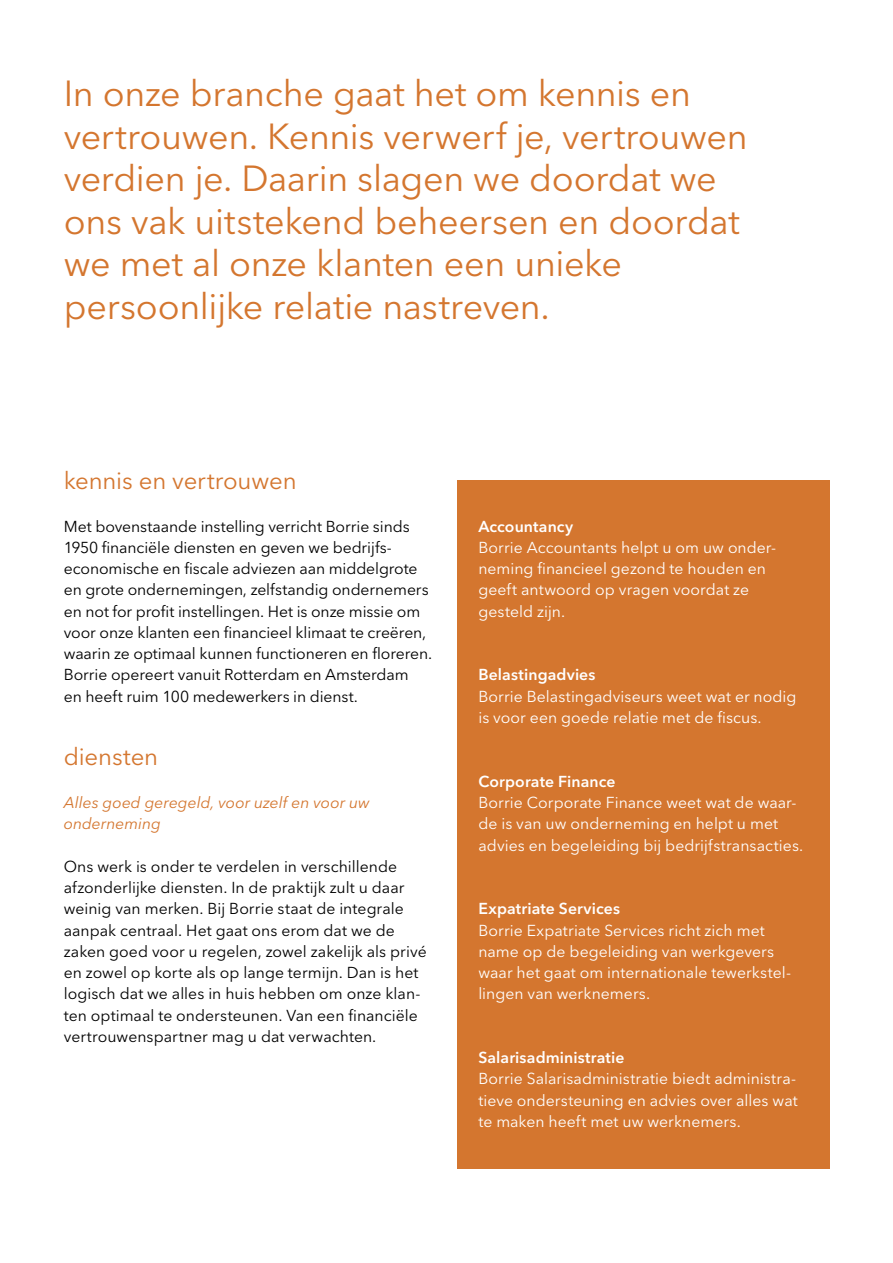
<style>
.page{position:relative;width:893px;height:1263px;background:#fff}
.page>*{position:absolute;margin:0;border:0;box-sizing:border-box;transform-origin:0 0}
.t1{font:36px/42.5px "Avenir Next LT Pro";letter-spacing:-.01em;color:#d4762f}
.t2{font:24px "Avenir Next LT Pro";letter-spacing:-.005em;color:#d4762f}
.t3{font:15.75px/21.3px "Avenir Next LT Pro";color:#000}
.t4{font:15.75px/21.3px "Avenir Next LT Pro";letter-spacing:.005em;color:#fff}
.t5{font:600 15.75px "Avenir Next LT Pro";letter-spacing:.01em;color:#fff}
.t6{font:italic 15.75px/21.3px "Avenir Next LT Pro";color:#d4762f}
</style>
<div class="page">
<div style="left:457px;top:480px;width:372px;height:689px;background:#d4762f"></div>
<h1 class="t1" style="left:64px;top:72px;width:685px">In onze branche gaat het om kennis en vertrouwen. Kennis verwerf je, vertrouwen verdien je. Daarin slagen we doordat we ons vak uitstekend beheersen en doordat we met al onze klanten een unieke persoonlijke relatie nastreven.</h1>
<h2 class="t2" style="left:64px;top:466px;width:234px">kennis en vertrouwen</h2>
<p class="t3" style="left:64px;top:515px;width:370px">Met bovenstaande instelling verricht Borrie sinds 1950 financiële diensten en geven we bedrijfs&shy;economische en fiscale adviezen aan middelgrote en grote ondernemingen, zelfstandig ondernemers en not for profit instellingen. Het is onze missie om voor onze klanten een financieel klimaat te creëren, waarin ze optimaal kunnen functioneren en floreren.<br>Borrie opereert vanuit Rotterdam en Amsterdam<br>en heeft ruim 100 medewerkers in dienst.</p>
<h2 class="t2" style="left:64px;top:743px;width:96px">diensten</h2>
<p class="t6" style="left:64px;top:792px;width:307px">Alles goed geregeld, voor uzelf en voor uw onderneming</p>
<p class="t3" style="left:64px;top:855px;width:365px">Ons werk is onder te verdelen in verschillende afzonderlijke diensten. In de praktijk zult u daar weinig van merken. Bij Borrie staat de integrale aanpak centraal. Het gaat ons erom dat we de zaken goed voor u regelen, zowel zakelijk als privé en zowel op korte als op lange termijn. Dan is het logisch dat we alles in huis hebben om onze klan&shy;ten optimaal te ondersteunen. Van een financiële vertrouwenspartner mag u dat verwachten.</p>
<p class="t5" style="left:478px;top:516px;width:96px">Accountancy</p>
<p class="t4" style="left:478px;top:537px;width:299px">Borrie Accountants helpt u om uw onder&shy;neming financieel gezond te houden en geeft antwoord op vragen voordat ze gesteld zijn.</p>
<p class="t5" style="left:478px;top:665px;width:119px">Belastingadvies</p>
<p class="t4" style="left:478px;top:685px;width:320px">Borrie Belastingadviseurs weet wat er nodig is voor een goede relatie met de fiscus.</p>
<p class="t5" style="left:478px;top:772px;width:139px">Corporate Finance</p>
<p class="t4" style="left:478px;top:792px;width:326px">Borrie Corporate Finance weet wat de waar&shy;de is van uw onderneming en helpt u met advies en begeleiding bij bedrijfstransacties.</p>
<p class="t5" style="left:478px;top:899px;width:143px">Expatriate Services</p>
<p class="t4" style="left:478px;top:919px;width:314px">Borrie Expatriate Services richt zich met name op de begeleiding van werkgevers waar het gaat om internationale tewerkstel&shy;lingen van werknemers.</p>
<p class="t5" style="left:478px;top:1048px;width:148px">Salarisadministratie</p>
<p class="t4" style="left:478px;top:1068px;width:321px;text-align:justify">Borrie Salarisadministratie biedt administra&shy;tieve ondersteuning en advies over alles wat te maken heeft met uw werknemers.</p>
</div>
